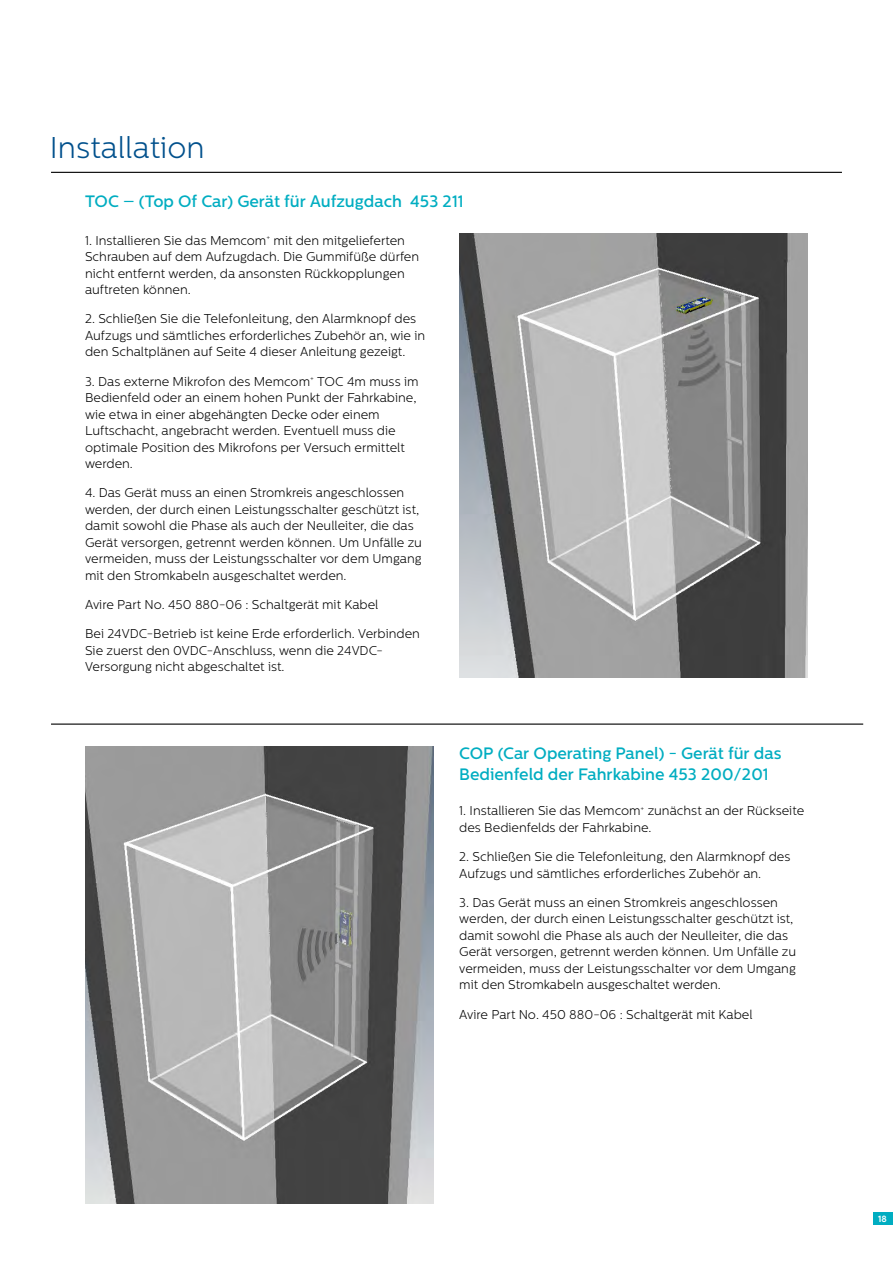
<style>
.page{position:relative;width:893px;height:1263px;background:#fff}
.page>*{position:absolute;margin:0;border:0;box-sizing:border-box;transform-origin:0 0}
.t1{font:300 30px "Centrale Sans";color:#00508c}
.t2{font:500 16.5px/21px "Centrale Sans";color:#00adc1}
.t3{font:300 12.75px/16.5px "Centrale Sans";color:#000}
.t4{font:700 9px "Centrale Sans";color:#fff}
</style>
<div class="page">
<div style="left:874px;top:1212px;width:19px;height:13px;background:#00adc1"></div>
<hr style="left:51px;top:172px;width:791px;height:1px;background:#000">
<hr style="left:51px;top:723px;width:812px;height:2px;background:#000">
<img style="left:459px;top:234px;width:349px;height:444px">
<img style="left:85px;top:746px;width:349px;height:457px">
<h1 class="t1" style="left:50px;top:130px;width:156px">Installation</h1>
<p class="t2" style="left:85px;top:191px;width:380px">TOC – (Top Of Car) Gerät für Aufzugdach 453 211</p>
<p class="t3" style="left:85px;top:232px;width:336px">1. Installieren Sie das Memcom<sup>+</sup> mit den mitgelieferten Schrauben auf dem Aufzugdach. Die Gummifüße dürfen nicht entfernt werden, da ansonsten Rückkopplungen auftreten können.</p>
<p class="t3" style="left:85px;top:310px;width:342px">2. Schließen Sie die Telefonleitung, den Alarmknopf des<br>Aufzugs und sämtliches erforderliches Zubehör an, wie in den Schaltplänen auf Seite 4 dieser Anleitung gezeigt.</p>
<p class="t3" style="left:85px;top:373px;width:335px">3. Das externe Mikrofon des Memcom<sup>+</sup> TOC 4m muss im Bedienfeld oder an einem hohen Punkt der Fahrkabine, wie etwa in einer abgehängten Decke oder einem Luftschacht, angebracht werden. Eventuell muss die optimale Position des Mikrofons per Versuch ermittelt werden.</p>
<p class="t3" style="left:85px;top:485px;width:338px">4. Das Gerät muss an einen Stromkreis angeschlossen werden, der durch einen Leistungsschalter geschützt ist, damit sowohl die Phase als auch der Neulleiter, die das Gerät versorgen, getrennt werden können. Um Unfälle zu vermeiden, muss der Leistungsschalter vor dem Umgang mit den Stromkabeln ausgeschaltet werden.</p>
<p class="t3" style="left:85px;top:596px;width:295px">Avire Part No. 450 880-06 : Schaltgerät mit Kabel</p>
<p class="t3" style="left:85px;top:626px;width:336px">Bei 24VDC-Betrieb ist keine Erde erforderlich. Verbinden<br>Sie zuerst den 0VDC-Anschluss, wenn die 24VDC-<br>Versorgung nicht abgeschaltet ist.</p>
<p class="t2" style="left:459px;top:742px;width:324px">COP (Car Operating Panel) - Gerät für das<br>Bedienfeld der Fahrkabine 453 200/201</p>
<p class="t3" style="left:459px;top:803px;width:346px">1. Installieren Sie das Memcom<sup>+</sup> zunächst an der Rückseite des Bedienfelds der Fahrkabine.</p>
<p class="t3" style="left:459px;top:848px;width:333px">2. Schließen Sie die Telefonleitung, den Alarmknopf des<br>Aufzugs und sämtliches erforderliches Zubehör an.</p>
<p class="t3" style="left:459px;top:894px;width:338px">3. Das Gerät muss an einen Stromkreis angeschlossen werden, der durch einen Leistungsschalter geschützt ist, damit sowohl die Phase als auch der Neulleiter, die das Gerät versorgen, getrennt werden können. Um Unfälle zu vermeiden, muss der Leistungsschalter vor dem Umgang mit den Stromkabeln ausgeschaltet werden.</p>
<p class="t3" style="left:459px;top:1006px;width:295px">Avire Part No. 450 880-06 : Schaltgerät mit Kabel</p>
<p class="t4" style="left:878px;top:1213px;width:10px">18</p>
</div>
